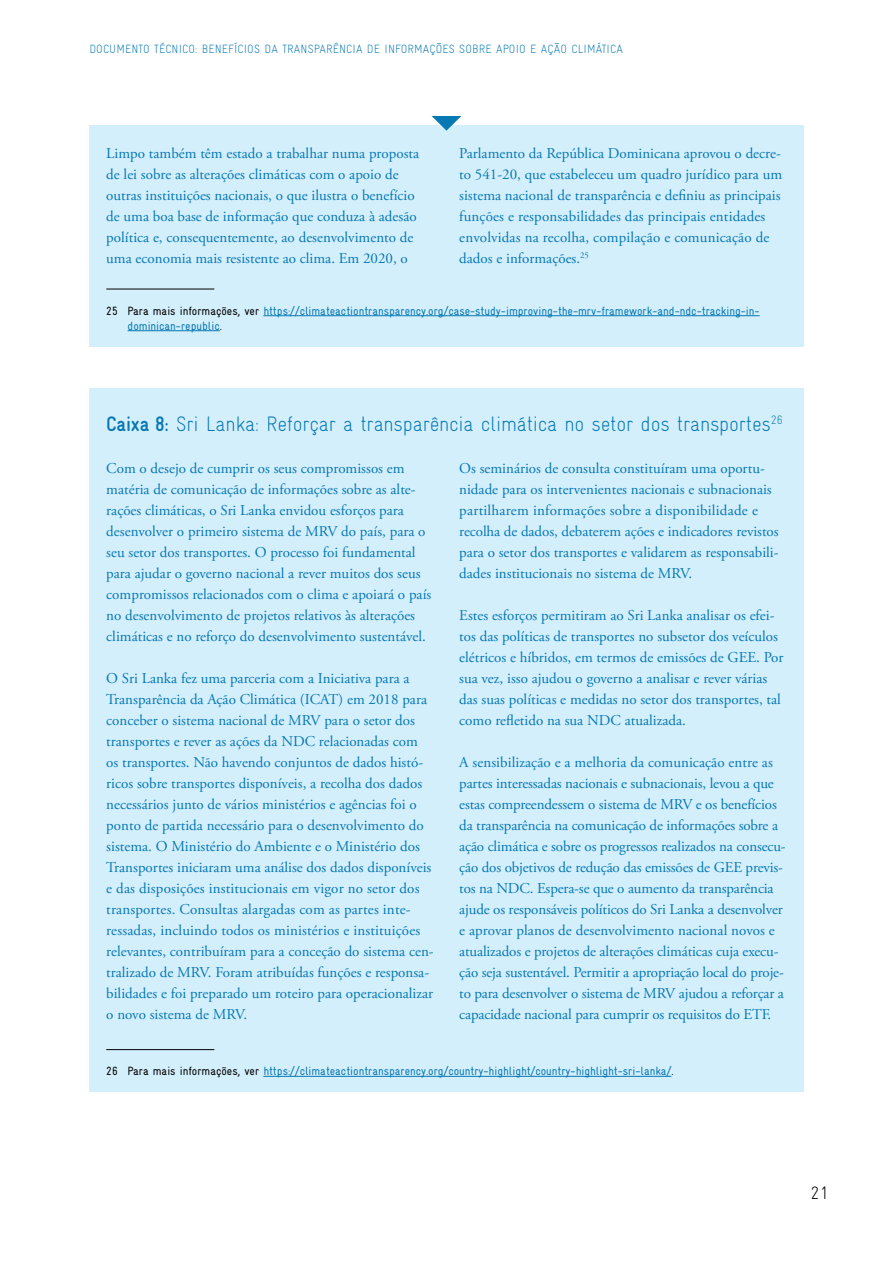
<style>
.page{position:relative;width:893px;height:1263px;background:#fff}
.page>*{position:absolute;margin:0;border:0;box-sizing:border-box;transform-origin:0 0}
.t1{font:300 21px "Gravur Condensed Pro";letter-spacing:-.01em;color:#0678b3}
.t2{font:300 18px "Gravur Condensed Pro";color:#000}
.t3{font:15px/21px "Adobe Garamond Pro";color:#0678b3}
.t4{font:12px/15px "Gravur Condensed Pro";color:#0678b3}
.t5{font:300 12px "Gravur Condensed Pro";letter-spacing:.01em;color:#0678b3}
.s1{color:#000}
.s2{font-weight:700}
</style>
<div class="page">
<div style="left:89px;top:125px;width:715px;height:221px;background:#d4effc"></div>
<hr style="left:106px;top:289px;width:108px;height:1px;background:#000">
<hr style="left:263px;top:315px;width:497px;height:1px;background:#0678b3">
<hr style="left:128px;top:330px;width:92px;height:1px;background:#0678b3">
<svg style="left:432px;top:116px;width:29px;height:15px"></svg>
<div style="left:89px;top:388px;width:715px;height:704px;background:#d4effc"></div>
<hr style="left:106px;top:1049px;width:108px;height:1px;background:#000">
<hr style="left:263px;top:1076px;width:408px;height:1px;background:#0678b3">
<p class="t5" style="left:89px;top:41px;width:535px">DOCUMENTO TÉCNICO: BENEFÍCIOS DA TRANSPARÊNCIA DE INFORMAÇÕES SOBRE APOIO E AÇÃO CLIMÁTICA</p>
<p class="t3" style="left:106px;top:143px;width:314px">Limpo também têm estado a trabalhar numa proposta de lei sobre as alterações climáticas com o apoio de outras instituições nacionais, o que ilustra o benefício de uma boa base de informação que conduza à adesão política e, consequentemente, ao desenvolvimento de uma economia mais resistente ao clima. Em 2020, o</p>
<p class="t3" style="left:459px;top:143px;width:324px">Parlamento da República Dominicana aprovou o decre&shy;to 541-20, que estabeleceu um quadro jurídico para um sistema nacional de transparência e definiu as principais funções e responsabilidades das principais entidades envolvidas na recolha, compilação e comunicação de dados e informações.<sup>25</sup></p>
<p class="t4" style="left:128px;top:303px;width:634px;text-indent:-21px"><span class="s1">25 Para mais informações, ver</span> https://climateactiontransparency.org/case-study-improving-the-mrv-framework-and-ndc-tracking-in&shy;dominican-republic<span class="s1">.</span></p>
<h1 class="t1" style="left:106px;top:411px;width:678px"><span class="s2">Caixa 8:</span> Sri Lanka: Reforçar a transparência climática no setor dos transportes<sup>26</sup></h1>
<p class="t3" style="left:106px;top:458px;width:327px">Com o desejo de cumprir os seus compromissos em matéria de comunicação de informações sobre as alte&shy;rações climáticas, o Sri Lanka envidou esforços para desenvolver o primeiro sistema de MRV do país, para o seu setor dos transportes. O processo foi fundamental para ajudar o governo nacional a rever muitos dos seus compromissos relacionados com o clima e apoiará o país no desenvolvimento de projetos relativos às alterações climáticas e no reforço do desenvolvimento sustentável.</p>
<p class="t3" style="left:106px;top:668px;width:329px">O Sri Lanka fez uma parceria com a Iniciativa para a Transparência da Ação Climática (ICAT) em 2018 para conceber o sistema nacional de MRV para o setor dos transportes e rever as ações da NDC relacionadas com os transportes. Não havendo conjuntos de dados histó&shy;ricos sobre transportes disponíveis, a recolha dos dados necessários junto de vários ministérios e agências foi o ponto de partida necessário para o desenvolvimento do sistema. O Ministério do Ambiente e o Ministério dos Transportes iniciaram uma análise dos dados disponíveis e das disposições institucionais em vigor no setor dos transportes. Consultas alargadas com as partes inte&shy;ressadas, incluindo todos os ministérios e instituições relevantes, contribuíram para a conceção do sistema cen&shy;tralizado de MRV. Foram atribuídas funções e responsa&shy;bilidades e foi preparado um roteiro para operacionalizar o novo sistema de MRV.</p>
<p class="t3" style="left:459px;top:458px;width:321px">Os seminários de consulta constituíram uma oportu&shy;nidade para os intervenientes nacionais e subnacionais partilharem informações sobre a disponibilidade e recolha de dados, debaterem ações e indicadores revistos para o setor dos transportes e validarem as responsabili&shy;dades institucionais no sistema de MRV.</p>
<p class="t3" style="left:459px;top:605px;width:326px">Estes esforços permitiram ao Sri Lanka analisar os efei&shy;tos das políticas de transportes no subsetor dos veículos elétricos e híbridos, em termos de emissões de GEE. Por sua vez, isso ajudou o governo a analisar e rever várias das suas políticas e medidas no setor dos transportes, tal como refletido na sua NDC atualizada.</p>
<p class="t3" style="left:459px;top:752px;width:328px">A sensibilização e a melhoria da comunicação entre as partes interessadas nacionais e subnacionais, levou a que estas compreendessem o sistema de MRV e os benefícios da transparência na comunicação de informações sobre a ação climática e sobre os progressos realizados na consecu&shy;ção dos objetivos de redução das emissões de GEE previs&shy;tos na NDC. Espera-se que o aumento da transparência ajude os responsáveis políticos do Sri Lanka a desenvolver e aprovar planos de desenvolvimento nacional novos e atualizados e projetos de alterações climáticas cuja execu&shy;ção seja sustentável. Permitir a apropriação local do proje&shy;to para desenvolver o sistema de MRV ajudou a reforçar a capacidade nacional para cumprir os requisitos do ETF.</p>
<p class="t4" style="left:106px;top:1063px;width:569px"><span class="s1">26 Para mais informações, ver</span> https://climateactiontransparency.org/country-highlight/country-highlight-sri-lanka/<span class="s1">.</span></p>
<p class="t2" style="left:811px;top:1182px;width:20px">21</p>
</div>
